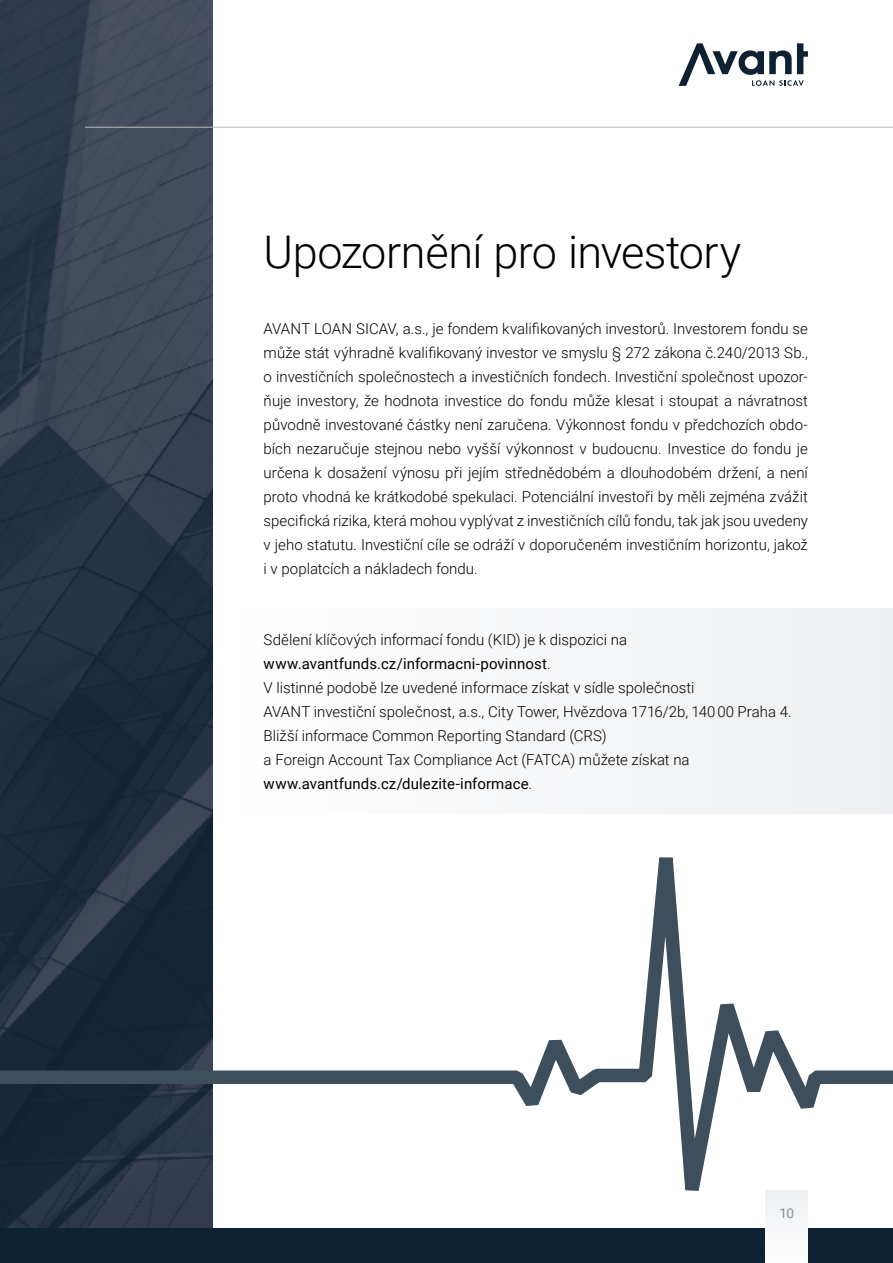
<style>
.page{position:relative;width:893px;height:1263px;background:#fff}
.page>*{position:absolute;margin:0;border:0;box-sizing:border-box;transform-origin:0 0}
.t1{font:300 45px "Roboto";letter-spacing:-.015em;color:#000}
.t2{font:300 15px/24px "Roboto";color:#000;text-align:justify}
.t3{font:13.5px "Roboto";color:#878f98}
.s1{font-weight:400}
</style>
<div class="page">
<svg style="left:678px;top:43px;width:130px;height:43px"></svg>
<div style="left:213px;top:609px;width:680px;height:204px;background:#f7f7f9"></div>
<img style="left:0;top:0;width:213px;height:702px">
<svg style="left:0;top:702px;width:893px;height:527px"></svg>
<div style="left:0;top:1229px;width:893px;height:34px;background:#0f2233"></div>
<div style="left:765px;top:1191px;width:43px;height:72px;background:#f6f7f8"></div>
<hr style="left:85px;top:127px;width:808px;height:1px;background:#b8bdc2">
<h1 class="t1" style="left:264px;top:220px;width:479px">Upozornění pro investory</h1>
<p class="t2" style="left:264px;top:317px;width:546px">AVANT LOAN SICAV, a.s., je fondem kvalifikovaných investorů. Investorem fondu se může stát výhradně kvalifikovaný investor ve smyslu § 272 zákona č.240/2013 Sb., o investičních společnostech a investičních fondech. Investiční společnost upozor&shy;ňuje investory, že hodnota investice do fondu může klesat i stoupat a návratnost původně investované částky není zaručena. Výkonnost fondu v předchozích obdo&shy;bích nezaručuje stejnou nebo vyšší výkonnost v budoucnu. Investice do fondu je určena k dosažení výnosu při jejím střednědobém a dlouhodobém držení, a není proto vhodná ke krátkodobé spekulaci. Potenciální investoři by měli zejména zvážit specifická rizika, která mohou vyplývat z investičních cílů fondu, tak jak jsou uvedeny v jeho statutu. Investiční cíle se odráží v doporučeném investičním horizontu, jakož i v poplatcích a nákladech fondu.</p>
<p class="t2" style="left:264px;top:627px;width:530px;text-align:left">Sdělení klíčových informací fondu (KID) je k dispozici na <span class="s1">www.avantfunds.cz/informacni-povinnost</span>.<br>V listinné podobě lze uvedené informace získat v sídle společnosti<br>AVANT investiční společnost, a.s., City Tower, Hvězdova 1716/2b, 140 00 Praha 4.<br>Bližší informace Common Reporting Standard (CRS)<br>a Foreign Account Tax Compliance Act (FATCA) můžete získat na <span class="s1">www.avantfunds.cz/dulezite-informace</span>.</p>
<p class="t3" style="left:779px;top:1203px;width:16px">10</p>
</div>
